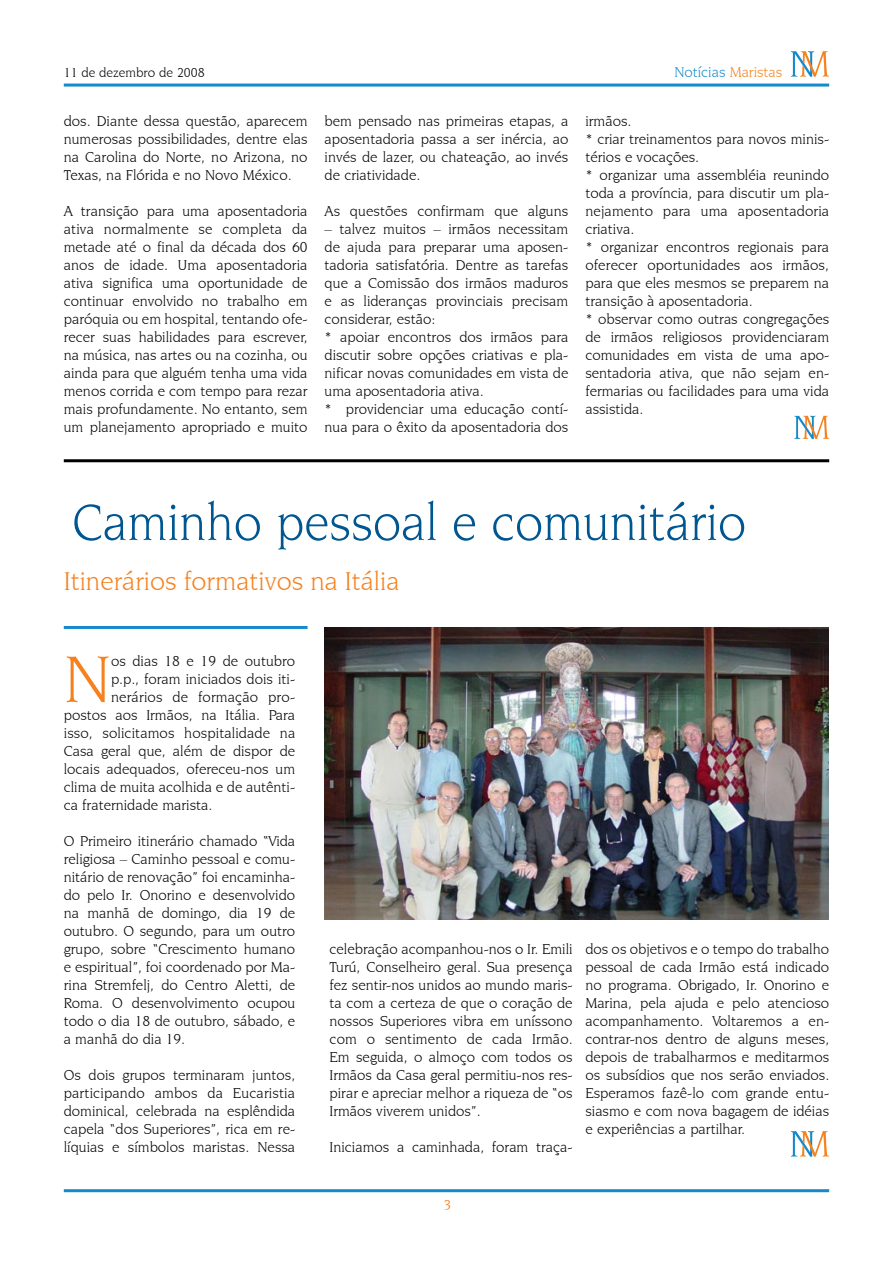
<style>
.page{position:relative;width:893px;height:1263px;background:#fff}
.page>*{position:absolute;margin:0;border:0;box-sizing:border-box;transform-origin:0 0}
.t1{font:70.05px "Novarese IT Cby BT";color:#f5821f}
.t2{font:54px "Novarese IT Cby BT";color:#005691;scale:.94 1}
.t3{font:27px "Novarese IT Cby BT";color:#f5821f}
.t4{font:15px/18px "Novarese IT Cby BT";color:#000;text-align:justify}
.t5{font:15px "Novarese IT Cby BT";color:#1689ca}
.t6{font:13.5px "Novarese IT Cby BT";color:#000}
.s1{color:#f5821f}
</style>
<div class="page">
<hr style="left:64px;top:1189px;width:765px;height:3px;background:#1689ca">
<hr style="left:64px;top:84px;width:765px;height:3px;background:#1689ca">
<svg style="left:791px;top:51px;width:38px;height:26px"></svg>
<hr style="left:64px;top:626px;width:244px;height:3px;background:#1689ca">
<svg style="left:791px;top:1131px;width:38px;height:26px"></svg>
<svg style="left:794px;top:416px;width:35px;height:23px"></svg>
<hr style="left:64px;top:459px;width:765px;height:3px;background:#000">
<img style="left:325px;top:628px;width:503px;height:292px">
<p class="t6" style="left:64px;top:64px;width:142px">11 de dezembro de 2008</p>
<p class="t5" style="left:674px;top:63px;width:110px">Notícias <span class="s1">Maristas</span></p>
<p class="t4" style="left:64px;top:112px;width:245px">dos. Diante dessa questão, aparecem numerosas possibilidades, dentre elas na Carolina do Norte, no Arizona, no Texas, na Flórida e no Novo México.</p>
<p class="t4" style="left:64px;top:202px;width:245px">A transição para uma aposentadoria ativa normalmente se completa da metade até o final da década dos 60 anos de idade. Uma aposentadoria ativa significa uma oportunidade de continuar envolvido no trabalho em paróquia ou em hospital, tentando ofe&shy;recer suas habilidades para escrever, na música, nas artes ou na cozinha, ou ainda para que alguém tenha uma vida menos corrida e com tempo para rezar mais profundamente. No entanto, sem um planejamento apropriado e muito</p>
<p class="t4" style="left:325px;top:112px;width:245px">bem pensado nas primeiras etapas, a aposentadoria passa a ser inércia, ao invés de lazer, ou chateação, ao invés de criatividade.</p>
<p class="t4" style="left:325px;top:202px;width:245px">As questões confirmam que alguns</p>
<p class="t4" style="left:325px;top:220px;width:245px;text-align:left">– talvez muitos – irmãos necessitam de ajuda para preparar uma aposen&shy;tadoria satisfatória. Dentre as tarefas que a Comissão dos irmãos maduros e as lideranças provinciais precisam considerar, estão:<br>* apoiar encontros dos irmãos para discutir sobre opções criativas e pla&shy;nificar novas comunidades em vista de uma aposentadoria ativa.<br>* providenciar uma educação contí&shy;nua para o êxito da aposentadoria dos</p>
<p class="t4" style="left:585px;top:112px;width:245px;text-align:left">irmãos.<br>* criar treinamentos para novos minis&shy;térios e vocações.<br>* organizar uma assembléia reunindo toda a província, para discutir um pla&shy;nejamento para uma aposentadoria criativa.<br>* organizar encontros regionais para oferecer oportunidades aos irmãos, para que eles mesmos se preparem na transição à aposentadoria.<br>* observar como outras congregações de irmãos religiosos providenciaram comunidades em vista de uma apo&shy;sentadoria ativa, que não sejam en&shy;fermarias ou facilidades para uma vida assistida.</p>
<h2 class="t2" style="left:72px;top:490px;width:718px">Caminho pessoal e comunitário</h2>
<h3 class="t3" style="left:64px;top:565px;width:337px">Itinerários formativos na Itália</h3>
<h1 class="t1" style="left:64px;top:638px;width:49px">N</h1>
<p class="t4" style="left:111px;top:652px;width:186px">os dias 18 e 19 de outubro</p>
<p class="t4" style="left:111px;top:670px;width:186px">p.p., foram iniciados dois iti-</p>
<p class="t4" style="left:111px;top:688px;width:186px">nerários de formação pro-</p>
<p class="t4" style="left:64px;top:706px;width:233px">postos aos Irmãos, na Itália. Para</p>
<p class="t4" style="left:64px;top:724px;width:233px">isso, solicitamos hospitalidade na</p>
<p class="t4" style="left:64px;top:742px;width:233px">Casa geral que, além de dispor de</p>
<p class="t4" style="left:64px;top:760px;width:233px">locais adequados, ofereceu-nos um</p>
<p class="t4" style="left:64px;top:778px;width:233px">clima de muita acolhida e de autênti-</p>
<p class="t4" style="left:64px;top:796px;width:150px">ca fraternidade marista.</p>
<p class="t4" style="left:64px;top:832px;width:233px">O Primeiro itinerário chamado “Vida religiosa – Caminho pessoal e comu&shy;nitário de renovação” foi encaminha&shy;do pelo Ir. Onorino e desenvolvido na manhã de domingo, dia 19 de outubro. O segundo, para um outro grupo, sobre “Crescimento humano e espiritual”, foi coordenado por Ma&shy;rina Stremfelj, do Centro Aletti, de Roma. O desenvolvimento ocupou todo o dia 18 de outubro, sábado, e a manhã do dia 19.</p>
<p class="t4" style="left:64px;top:1066px;width:233px">Os dois grupos terminaram juntos, participando ambos da Eucaristia dominical, celebrada na esplêndida capela “dos Superiores”, rica em re&shy;líquias e símbolos maristas. Nessa</p>
<p class="t4" style="left:330px;top:940px;width:245px">celebração acompanhou-nos o Ir. Emili Turú, Conselheiro geral. Sua presença fez sentir-nos unidos ao mundo maris&shy;ta com a certeza de que o coração de nossos Superiores vibra em uníssono com o sentimento de cada Irmão.<br>Em seguida, o almoço com todos os Irmãos da Casa geral permitiu-nos res&shy;pirar e apreciar melhor a riqueza de “os Irmãos viverem unidos”.</p>
<p class="t4" style="left:330px;top:1138px;width:245px">Iniciamos a caminhada, foram traça-</p>
<p class="t4" style="left:585px;top:940px;width:245px">dos os objetivos e o tempo do trabalho pessoal de cada Irmão está indicado no programa. Obrigado, Ir. Onorino e Marina, pela ajuda e pelo atencioso acompanhamento. Voltaremos a en&shy;contrar-nos dentro de alguns meses, depois de trabalharmos e meditarmos os subsídios que nos serão enviados.<br>Esperamos fazê-lo com grande entu&shy;siasmo e com nova bagagem de idéias e experiências a partilhar.</p>
</div>
